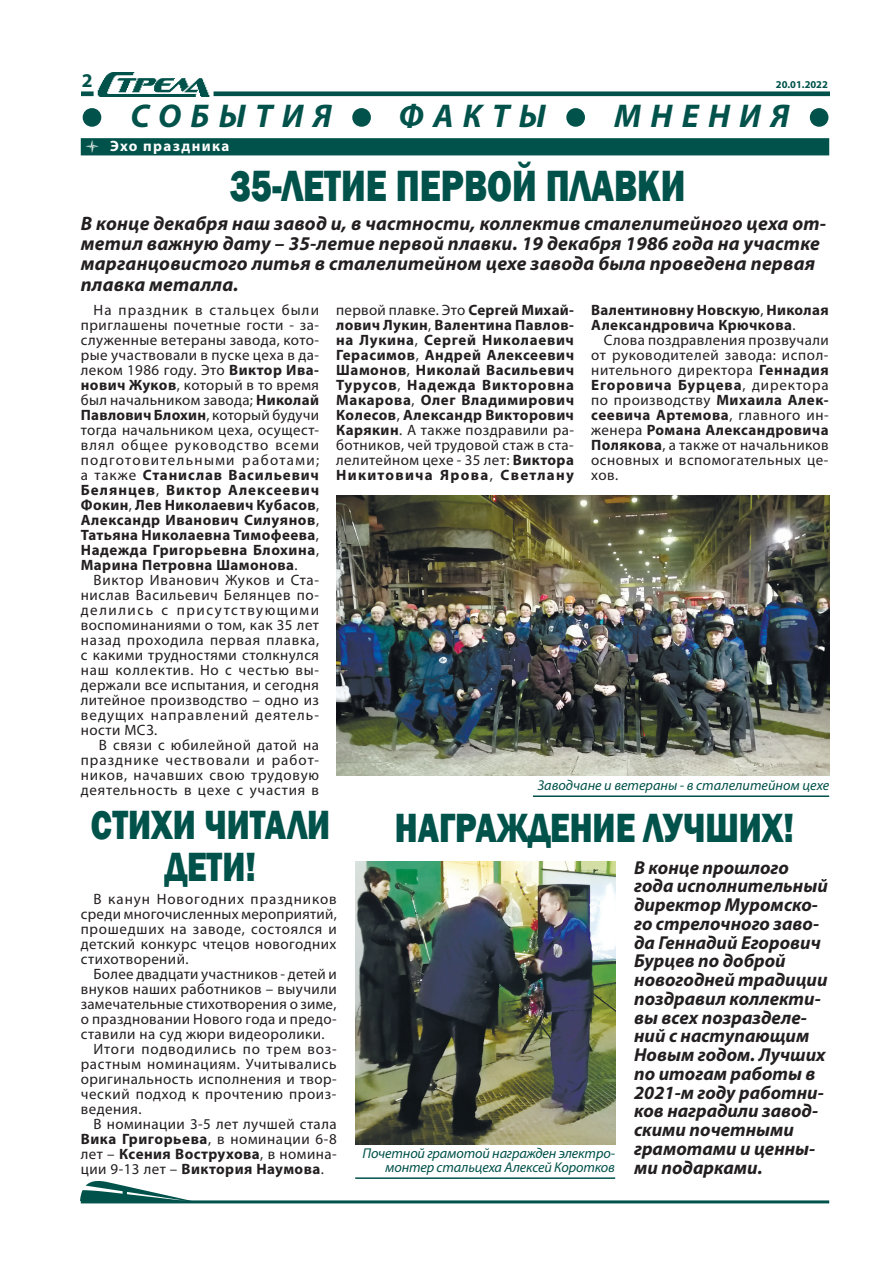
<style>
.page{position:relative;width:893px;height:1263px;background:#fff}
.page>*{position:absolute;margin:0;border:0;box-sizing:border-box;transform-origin:0 0}
.t1{font:800 45px "Franklin Gothic";color:#00524a;scale:.8 1}
.t2{font:800 42px/42px "Franklin Gothic";color:#00524a;text-align:center;scale:.8 1}
.t3{font:italic 700 33px "Myriad Pro";letter-spacing:.28em;color:#00524a}
.t4{font:italic 700 19.5px/20.2px "Myriad Pro";letter-spacing:.01em;color:#231f20}
.t5{font:700 19.5px "Myriad Pro";color:#00524a}
.t6{font:italic 700 18.75px/18.8px "Myriad Pro";color:#231f20}
.t7{font:15px/15px "Myriad Pro";letter-spacing:.03em;color:#231f20;text-align:justify}
.t8{font:700 15px/15px "Myriad Pro";letter-spacing:.03em;color:#231f20;text-align:justify}
.t9{font:15px "Myriad Pro";letter-spacing:.06em;color:#231f20}
.t10{font:700 15px "Myriad Pro";letter-spacing:.09em;color:#fff}
.t11{font:italic 14.25px/14.2px "Myriad Pro";letter-spacing:-.01em;color:#00524a;text-align:right}
.t12{font:700 10.5px "Myriad Pro";color:#00524a}
.s1{font-weight:700}
.s2{font-weight:400}
</style>
<div class="page">
<img style="left:81px;top:1182px;width:106px;height:18px">
<hr style="left:81px;top:1200px;width:748px;height:3px;background:#00524a">
<img style="left:81px;top:73px;width:749px;height:24px">
<svg style="left:82px;top:108px;width:20px;height:19px"></svg>
<svg style="left:352px;top:108px;width:19px;height:19px"></svg>
<svg style="left:566px;top:108px;width:19px;height:19px"></svg>
<svg style="left:809px;top:108px;width:20px;height:19px"></svg>
<div style="left:81px;top:138px;width:748px;height:17px;background:#00524a;border:2px solid #00524a"></div>
<img style="left:337px;top:495px;width:493px;height:281px">
<hr style="left:533px;top:795px;width:296px;height:2px;background:#00524a">
<img style="left:355px;top:861px;width:261px;height:284px">
<hr style="left:355px;top:1177px;width:260px;height:2px;background:#00524a">
<h3 class="t5" style="left:82px;top:68px;width:12px">2</h3>
<p class="t12" style="left:776px;top:78px;width:54px">20.01.2022</p>
<h3 class="t3" style="left:82px;top:95px;width:749px">● СОБЫТИЯ ● ФАКТЫ ● МНЕНИЯ ●</h3>
<p class="t10" style="left:85px;top:136px;width:146px">● Эхо праздника</p>
<h1 class="t1" style="left:230px;top:157px;width:571px">35-ЛЕТИЕ ПЕРВОЙ ПЛАВКИ</h1>
<p class="t4" style="left:81px;top:213px;width:747px">В конце декабря наш завод и, в частности, коллектив сталелитейного цеха от&shy;метил важную дату – 35-летие первой плавки. 19 декабря 1986 года на участке марганцовистого литья в сталелитейном цехе завода была проведена первая плавка металла.</p>
<p class="t7" style="left:81px;top:302px;width:240px;text-indent:13px">На праздник в стальцех были приглашены почетные гости - за&shy;служенные ветераны завода, кото&shy;рые участвовали в пуске цеха в да&shy;леком 1986 году. Это <span class="s1">Виктор Ива&shy;нович Жуков</span>, который в то время был начальником завода; <span class="s1">Николай Павлович Блохин</span>, который будучи тогда начальником цеха, осущест&shy;влял общее руководство всеми подготовительными работами; а также <span class="s1">Станислав Васильевич Белянцев</span>, <span class="s1">Виктор Алексеевич Фокин</span>, <span class="s1">Лев Николаевич Кубасов</span>, <span class="s1">Александр Иванович Силуянов</span>, <span class="s1">Татьяна Николаевна Тимофеева</span>, <span class="s1">Надежда Григорьевна Блохина</span>, <span class="s1">Марина Петровна Шамонова</span>.</p>
<p class="t7" style="left:81px;top:572px;width:240px;text-indent:13px">Виктор Иванович Жуков и Ста&shy;нислав Васильевич Белянцев по&shy;делились с присутствующими воспоминаниями о том, как 35 лет назад проходила первая плавка, с какими трудностями столкнулся наш коллектив. Но с честью вы&shy;держали все испытания, и сегодня литейное производство – одно из ведущих направлений деятель&shy;ности МСЗ.</p>
<p class="t7" style="left:81px;top:737px;width:240px;text-indent:18px">В связи с юбилейной датой на празднике чествовали и работ&shy;ников, начавших свою трудовую деятельность в цехе с участия в</p>
<p class="t8" style="left:336px;top:302px;width:239px"><span class="s2">первой плавке. Это</span> Сергей Михай&shy;лович Лукин<span class="s2">,</span> Валентина Павлов&shy;на Лукина<span class="s2">,</span> Сергей Николаевич Герасимов<span class="s2">,</span> Андрей Алексеевич Шамонов<span class="s2">,</span> Николай Васильевич Турусов<span class="s2">,</span> Надежда Викторовна Макарова<span class="s2">,</span> Олег Владимирович Колесов<span class="s2">,</span> Александр Викторович Карякин<span class="s2">. А также поздравили ра&shy;ботников, чей трудовой стаж в ста&shy;лелитейном цехе - 35 лет:</span> Виктора Никитовича Ярова<span class="s2">,</span> Светлану</p>
<p class="t8" style="left:591px;top:302px;width:239px">Валентиновну Новскую<span class="s2">,</span> Николая<br>Александровича Крючкова<span class="s2">.</span></p>
<p class="t7" style="left:591px;top:332px;width:239px;text-indent:13px">Слова поздравления прозвучали от руководителей завода: испол&shy;нительного директора <span class="s1">Геннадия Егоровича Бурцева</span>, директора по производству <span class="s1">Михаила Алек&shy;сеевича Артемова</span>, главного ин&shy;женера <span class="s1">Романа Александровича Полякова</span>, а также от начальников основных и вспомогательных це&shy;хов.</p>
<p class="t11" style="left:538px;top:778px;width:293px">Заводчане и ветераны - в сталелитейном цехе</p>
<h2 class="t2" style="left:91px;top:804px;width:301px">СТИХИ ЧИТАЛИ<br>ДЕТИ!</h2>
<p class="t7" style="left:81px;top:891px;width:258px;text-indent:13px">В канун Новогодних праздников среди многочисленных мероприятий, прошедших на заводе, состоялся и детский конкурс чтецов новогодних стихотворений.</p>
<p class="t7" style="left:94px;top:966px;width:245px">Более двадцати участников - детей и</p>
<p class="t7" style="left:81px;top:981px;width:257px">внуков наших работников – выучили</p>
<p class="t7" style="left:81px;top:996px;width:257px">замечательные стихотворения о зиме,</p>
<p class="t7" style="left:81px;top:1011px;width:257px">о праздновании Нового года и предо-</p>
<p class="t7" style="left:81px;top:1026px;width:245px">ставили на суд жюри видеоролики.</p>
<p class="t9" style="left:94px;top:1040px;width:245px">Итоги подводились по трем воз-</p>
<p class="t7" style="left:81px;top:1056px;width:257px">растным номинациям. Учитывались</p>
<p class="t7" style="left:81px;top:1071px;width:257px">оригинальность исполнения и твор-</p>
<p class="t7" style="left:81px;top:1086px;width:257px">ческий подход к прочтению произ-</p>
<p class="t7" style="left:81px;top:1101px;width:62px">ведения.</p>
<p class="t7" style="left:94px;top:1116px;width:245px">В номинации 3-5 лет лучшей стала</p>
<p class="t8" style="left:81px;top:1131px;width:257px">Вика Григорьева<span class="s2">, в номинации 6-8</span></p>
<p class="t8" style="left:81px;top:1146px;width:257px"><span class="s2">лет –</span> Ксения Вострухова<span class="s2">, в номина-</span></p>
<p class="t8" style="left:81px;top:1161px;width:245px"><span class="s2">ции 9-13 лет –</span> Виктория Наумова<span class="s2">.</span></p>
<h2 class="t2" style="left:395px;top:807px;width:501px">НАГРАЖДЕНИЕ ЛУЧШИХ!</h2>
<p class="t11" style="left:362px;top:1146px;width:254px">Почетной грамотой награжден электро&shy;монтер стальцеха Алексей Коротков</p>
<p class="t6" style="left:634px;top:857px;width:195px">В конце прошлого года исполнительный директор Муромско&shy;го стрелочного заво&shy;да Геннадий Егорович<br>Бурцев по доброй новогодней традиции поздравил коллекти&shy;вы всех позразделе&shy;ний с наступающим<br>Новым годом. Лучших по итогам работы в<br>2021-м году работни&shy;ков наградили завод&shy;скими почетными грамотами и ценны&shy;ми подарками.</p>
</div>
